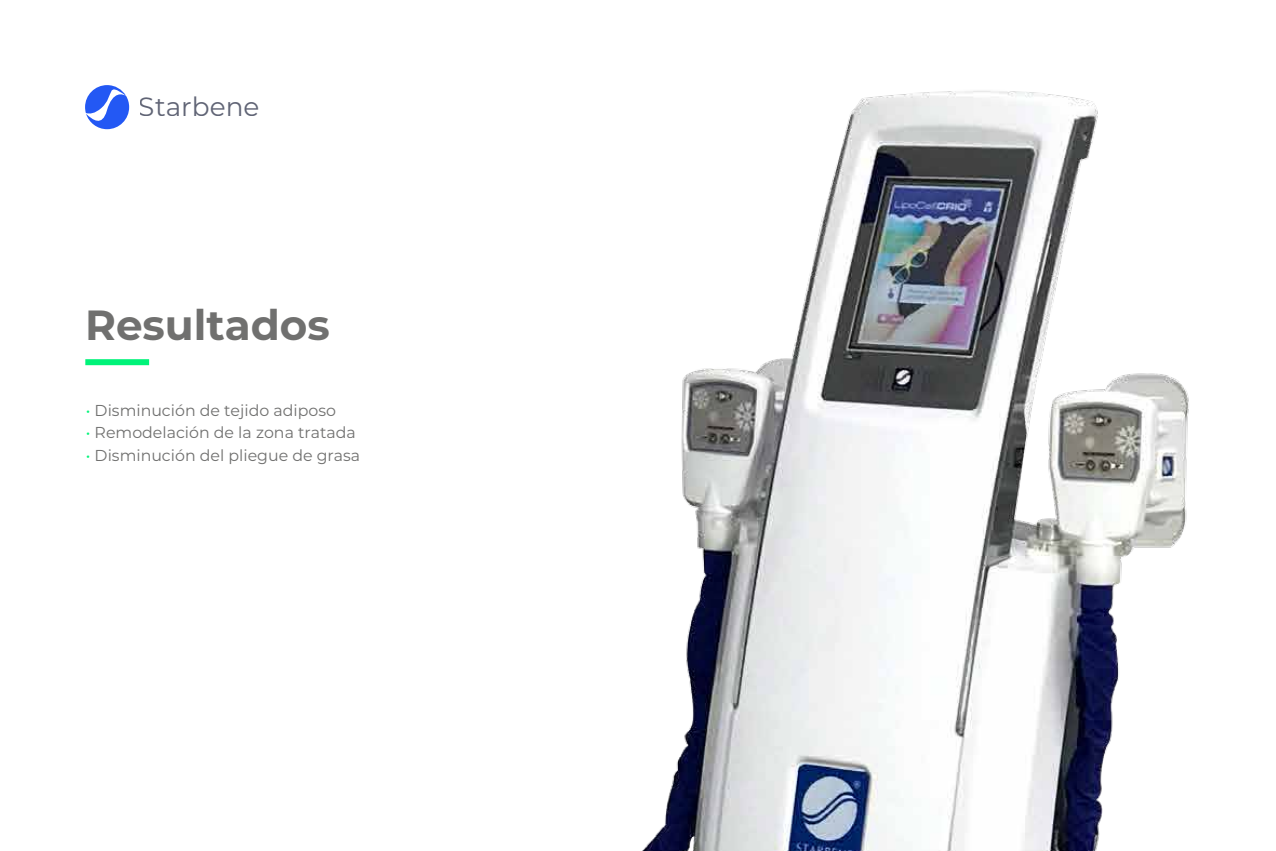
<style>
.page{position:relative;width:1276px;height:851px;background:#fff}
.page>*{position:absolute;margin:0;border:0;box-sizing:border-box;transform-origin:0 0}
.t1{font:700 42.15px "Montserrat";color:#70706f}
.t2{font:26.4px "Montserrat";color:#606475}
.t3{font:15.75px "Montserrat";color:#70706f}
.s1{color:#00f579}
</style>
<div class="page">
<img style="left:85px;top:85px;width:1104px;height:765px">
<h2 class="t2" style="left:139px;top:88px;width:122px">Starbene</h2>
<h1 class="t1" style="left:85px;top:294px;width:246px">Resultados</h1>
<p class="t3" style="left:86px;top:399px;width:252px"><span class="s1">•</span> Disminución de tejido adiposo</p>
<p class="t3" style="left:86px;top:422px;width:271px"><span class="s1">•</span> Remodelación de la zona tratada</p>
<p class="t3" style="left:86px;top:444px;width:276px"><span class="s1">•</span> Disminución del pliegue de grasa</p>
</div>
